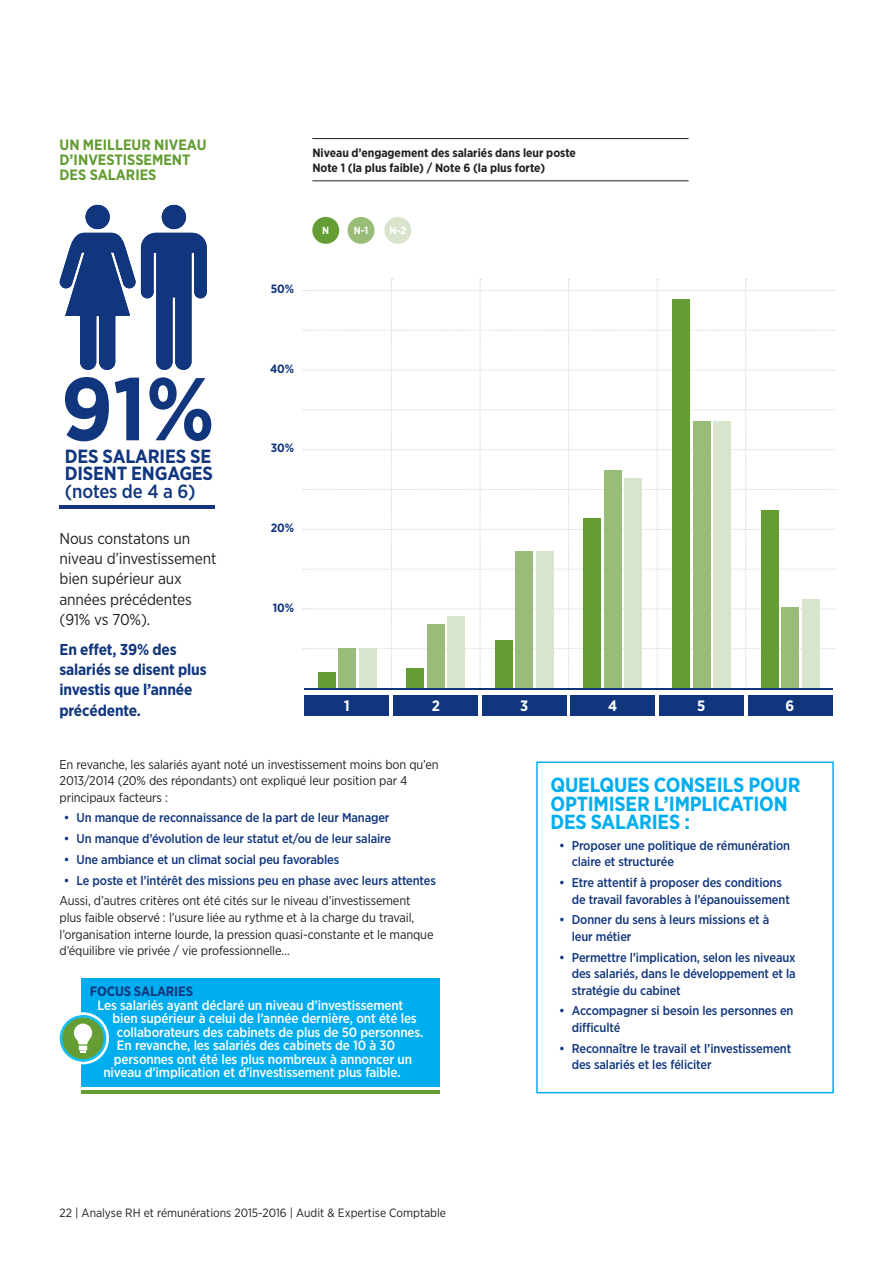
<style>
.page{position:relative;width:893px;height:1263px;background:#fff}
.page>*{position:absolute;margin:0;border:0;box-sizing:border-box;transform-origin:0 0}
.Sub-heading_Bold_10p{font:700 88.95px "Gotham Narrow";color:#11367e}
.Bodycopy{font:700 20.4px/18.5px "Gotham Narrow";letter-spacing:-.01em;color:#00aeef}
.Sub-heading_Bold_10p-2{font:700 19.05px/17.1px "Gotham Narrow";letter-spacing:-.01em;color:#11367e;text-align:justify}
.Bodycopy-2{font:15.75px/20.4px "Gotham Narrow";letter-spacing:-.01em;color:#231f20}
.Bodycopy-3{font:700 15.75px/20.4px "Gotham Narrow";letter-spacing:-.01em;color:#11367e}
.Sub-heading_Bold_10p-3{font:700 15px/15px "Gotham Narrow";color:#639d34}
.Article_heading-oran{font:700 15px "Gotham Narrow";color:#fff}
.Bodycopy-4{font:500 13.5px "Gotham Narrow";letter-spacing:-.01em;color:#fff}
.Bodycopy-5{font:700 13.5px "Gotham Narrow";letter-spacing:-.01em;color:#11367e}
.t1{font:500 12.75px/16.5px "Gotham Narrow";letter-spacing:-.01em;color:#11367e}
.Bodycopy-6{font:12.75px/16.5px "Gotham Narrow";letter-spacing:-.01em;color:#231f20}
.Chart_Title{font:700 12px/15px "Gotham Narrow";color:#231f20}
.Footer_Left{font:12px "Gotham Narrow";color:#231f20}
.Article_heading-oran-2{font:700 12px "Gotham Narrow";color:#11367e}
.Sub-heading_Bold_10p-4{font:700 10.35px "Gotham Narrow";color:#fff}
.s1{font-weight:500}
</style>
<div class="page">
<svg style="left:303px;top:279px;width:531px;height:409px"></svg>
<div style="left:162px;top:205px;width:24px;height:24px;background:#11367e;border-radius:50%"></div>
<svg style="left:59px;top:233px;width:148px;height:137px"></svg>
<div style="left:86px;top:205px;width:24px;height:24px;background:#11367e;border-radius:50%"></div>
<hr style="left:60px;top:505px;width:155px;height:3px;background:#11367e">
<hr style="left:312px;top:138px;width:377px;height:1px;background:#231f20">
<hr style="left:312px;top:180px;width:377px;height:1px;background:#231f20">
<div style="left:406px;top:668px;width:18px;height:21px;background:#639d34"></div>
<div style="left:427px;top:624px;width:17px;height:65px;background:#9abc79"></div>
<div style="left:447px;top:616px;width:18px;height:73px;background:#d8e5cc"></div>
<div style="left:495px;top:640px;width:17px;height:49px;background:#639d34"></div>
<div style="left:516px;top:551px;width:17px;height:138px;background:#9abc79"></div>
<div style="left:536px;top:551px;width:17px;height:138px;background:#d8e5cc"></div>
<div style="left:584px;top:518px;width:17px;height:171px;background:#639d34"></div>
<div style="left:604px;top:470px;width:18px;height:219px;background:#9abc79"></div>
<div style="left:625px;top:478px;width:17px;height:211px;background:#d8e5cc"></div>
<div style="left:672px;top:299px;width:18px;height:390px;background:#639d34"></div>
<div style="left:693px;top:421px;width:17px;height:268px;background:#9abc79"></div>
<div style="left:713px;top:421px;width:18px;height:268px;background:#d8e5cc"></div>
<div style="left:761px;top:510px;width:17px;height:179px;background:#639d34"></div>
<div style="left:781px;top:607px;width:18px;height:82px;background:#9abc79"></div>
<div style="left:802px;top:599px;width:17px;height:90px;background:#d8e5cc"></div>
<div style="left:359px;top:648px;width:17px;height:41px;background:#d8e5cc"></div>
<div style="left:338px;top:648px;width:18px;height:41px;background:#9abc79"></div>
<div style="left:318px;top:672px;width:17px;height:17px;background:#639d34"></div>
<hr style="left:304px;top:688px;width:529px;height:2px;background:#11367e">
<div style="left:304px;top:695px;width:85px;height:21px;background:#11367e"></div>
<div style="left:393px;top:695px;width:85px;height:21px;background:#11367e"></div>
<div style="left:482px;top:695px;width:85px;height:21px;background:#11367e"></div>
<div style="left:570px;top:695px;width:85px;height:21px;background:#11367e"></div>
<div style="left:659px;top:695px;width:85px;height:21px;background:#11367e"></div>
<div style="left:748px;top:695px;width:84px;height:21px;background:#11367e"></div>
<div style="left:312px;top:217px;width:27px;height:27px;background:#639d34;border-radius:50%"></div>
<div style="left:348px;top:217px;width:26px;height:27px;background:#9abc79;border-radius:50%"></div>
<div style="left:384px;top:217px;width:27px;height:27px;background:#d8e5cc;border-radius:50%"></div>
<hr style="left:81px;top:1090px;width:359px;height:4px;background:#639d34">
<div style="left:81px;top:978px;width:359px;height:109px;background:#00aeef"></div>
<div style="left:536px;top:761px;width:298px;height:332px;border:2px solid #00aeef"></div>
<div style="left:57px;top:1012px;width:52px;height:52px;border:3px solid #fff;border-radius:50%"></div>
<div style="left:61px;top:1016px;width:44px;height:44px;background:#639d34;border-radius:50%"></div>
<div style="left:60px;top:1015px;width:46px;height:47px;border:3px solid #15c0f2;border-radius:50%"></div>
<svg style="left:74px;top:1023px;width:18px;height:30px"></svg>
<p class="Sub-heading_Bold_10p-3" style="left:60px;top:137px;width:149px">UN MEILLEUR NIVEAU<br>D’INVESTISSEMENT<br>DES SALARIES</p>
<p class="Chart_Title" style="left:312px;top:145px;width:265px">Niveau d’engagement des salariés dans leur poste<br>Note 1 (la plus faible) / Note 6 (la plus forte)</p>
<p class="Sub-heading_Bold_10p" style="left:61px;top:352px;width:155px">91%</p>
<p class="Sub-heading_Bold_10p-2" style="left:65px;top:448px;width:150px">DES SALARIES SE DISENT ENGAGES <span class="s1">(notes de 4 a 6)</span></p>
<p class="Bodycopy-2" style="left:60px;top:528px;width:159px">Nous constatons un niveau d’investissement bien supérieur aux années précédentes (91% vs 70%).</p>
<p class="Bodycopy-3" style="left:60px;top:639px;width:149px">En effet, 39% des salariés se disent plus investis que l’année précédente.</p>
<p class="Article_heading-oran-2" style="left:271px;top:281px;width:25px">50%</p>
<p class="Article_heading-oran-2" style="left:270px;top:361px;width:26px">40%</p>
<p class="Article_heading-oran-2" style="left:271px;top:440px;width:25px">30%</p>
<p class="Article_heading-oran-2" style="left:271px;top:520px;width:25px">20%</p>
<p class="Article_heading-oran-2" style="left:273px;top:600px;width:23px">10%</p>
<p class="Sub-heading_Bold_10p-4" style="left:322px;top:224px;width:9px">N</p>
<p class="Sub-heading_Bold_10p-4" style="left:354px;top:224px;width:16px">N-1</p>
<p class="Sub-heading_Bold_10p-4" style="left:389px;top:224px;width:18px">N-2</p>
<p class="Article_heading-oran" style="left:344px;top:696px;width:7px">1</p>
<p class="Article_heading-oran" style="left:432px;top:696px;width:10px">2</p>
<p class="Article_heading-oran" style="left:520px;top:696px;width:10px">3</p>
<p class="Article_heading-oran" style="left:608px;top:696px;width:11px">4</p>
<p class="Article_heading-oran" style="left:697px;top:696px;width:10px">5</p>
<p class="Article_heading-oran" style="left:786px;top:696px;width:10px">6</p>
<p class="Bodycopy-6" style="left:60px;top:756px;width:381px">En revanche, les salariés ayant noté un investissement moins bon qu’en<br>2013/2014 (20% des répondants) ont expliqué leur position par 4 principaux facteurs :</p>
<p class="t1" style="left:64px;top:809px;width:327px">• Un manque de reconnaissance de la part de leur Manager</p>
<p class="t1" style="left:64px;top:830px;width:329px">• Un manque d’évolution de leur statut et/ou de leur salaire</p>
<p class="t1" style="left:64px;top:851px;width:277px">• Une ambiance et un climat social peu favorables</p>
<p class="t1" style="left:64px;top:872px;width:374px">• Le poste et l’intérêt des missions peu en phase avec leurs attentes</p>
<p class="Bodycopy-6" style="left:60px;top:892px;width:375px">Aussi, d’autres critères ont été cités sur le niveau d’investissement plus faible observé : l’usure liée au rythme et à la charge du travail, l’organisation interne lourde, la pression quasi-constante et le manque d’équilibre vie privée / vie professionnelle…</p>
<p class="Bodycopy-5" style="left:90px;top:983px;width:105px">FOCUS SALARIES</p>
<p class="Bodycopy-4" style="left:97px;top:996px;width:307px">Les salariés ayant déclaré un niveau d’investissement</p>
<p class="Bodycopy-4" style="left:112px;top:1010px;width:306px">bien supérieur à celui de l’année dernière, ont été les</p>
<p class="Bodycopy-4" style="left:117px;top:1023px;width:308px">collaborateurs des cabinets de plus de 50 personnes.</p>
<p class="Bodycopy-4" style="left:117px;top:1037px;width:280px">En revanche, les salariés des cabinets de 10 à 30</p>
<p class="Bodycopy-4" style="left:114px;top:1050px;width:300px">personnes ont été les plus nombreux à annoncer un</p>
<p class="Bodycopy-4" style="left:103px;top:1064px;width:299px">niveau d’implication et d’investissement plus faible.</p>
<p class="Footer_Left" style="left:60px;top:1205px;width:388px">22 | Analyse RH et rémunérations 2015-2016 | Audit &amp; Expertise Comptable</p>
<p class="Bodycopy" style="left:550px;top:775px;width:252px">QUELQUES CONSEILS POUR<br>OPTIMISER L’IMPLICATION<br>DES SALARIES :</p>
<p class="t1" style="left:572px;top:837px;width:220px;text-indent:-13px">• Proposer une politique de rémunération claire et structurée</p>
<p class="t1" style="left:572px;top:874px;width:220px;text-indent:-13px">• Etre attentif à proposer des conditions de travail favorables à l’épanouissement</p>
<p class="t1" style="left:572px;top:911px;width:199px;text-indent:-13px">• Donner du sens à leurs missions et à leur métier</p>
<p class="t1" style="left:572px;top:949px;width:225px;text-align:justify;text-indent:-13px">• Permettre l’implication, selon les niveaux des salariés, dans le développement et la stratégie du cabinet</p>
<p class="t1" style="left:572px;top:1002px;width:223px;text-indent:-13px">• Accompagner si besoin les personnes en difficulté</p>
<p class="t1" style="left:572px;top:1040px;width:221px;text-indent:-13px">• Reconnaître le travail et l’investissement des salariés et les féliciter</p>
</div>
